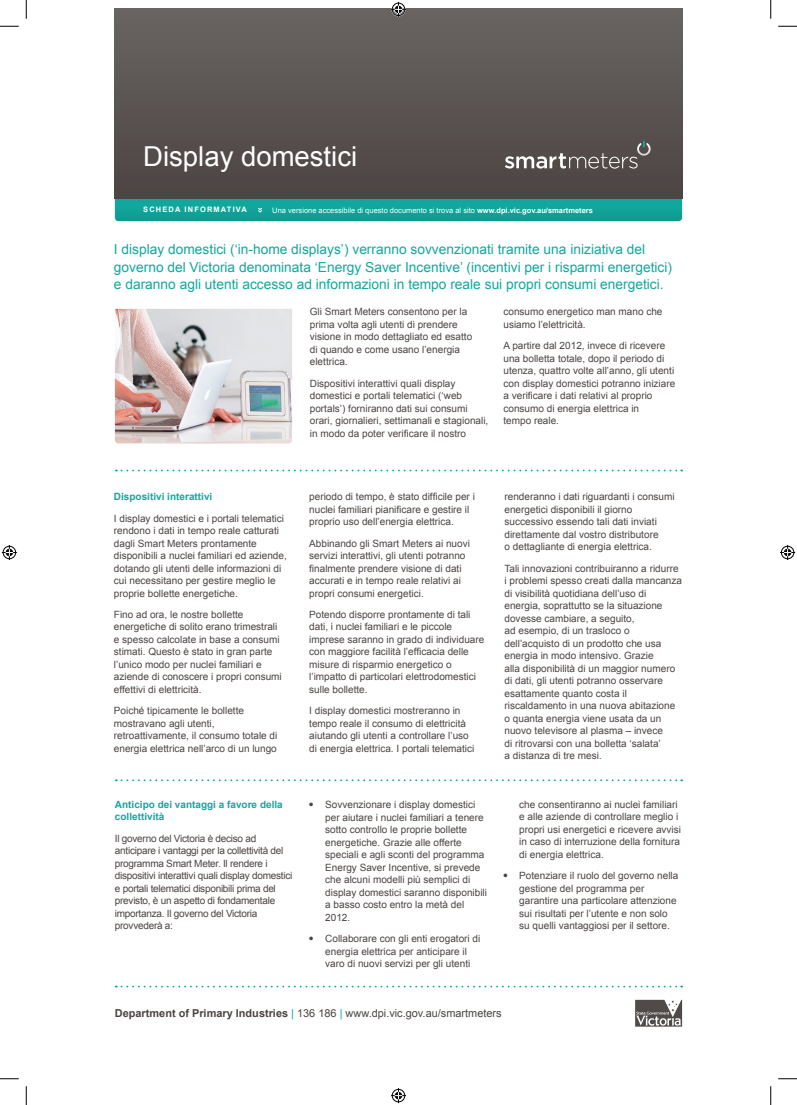
<style>
.page{position:relative;width:797px;height:1105px;background:#fff}
.page>*{position:absolute;margin:0;border:0;box-sizing:border-box;transform-origin:0 0}
.Title_White{font:27.5px "Arial";color:#fff}
.Body__Light_Charcoal{font:13.75px/17.5px "Arial";color:#12a79d}
.Body_Sub_Heading__Me{font:11px "Arial";color:#4b4341}
.Body__Light_Charcoal-2{font:10px/12.5px "Arial";color:#4b4341}
.Body__Light_Charcoal-3{font:10px/12.5px "Arial";letter-spacing:-.025em;color:#4b4341}
.Body_Heading__Bold_O{font:700 10px/12.5px "Arial";color:#12a79d}
.Body_Sub_Heading__Me-2{font:7.5px "Arial";color:#fff}
.t1{font:700 7.5px "Arial";letter-spacing:.15em;color:#fff}
.s1{font-weight:700}
.s2{font-family:"Rotis Semi Sans";font-weight:300}
.s3{color:#12a79d}
</style>
<div class="page">
<div style="left:115px;top:9px;width:567px;height:189px;background:linear-gradient(to bottom,#696462,#4c4443)"></div>
<img style="left:115px;top:309px;width:177px;height:134px">
<svg style="left:505px;top:141px;width:145px;height:28px;background:#6c6665"></svg>
<svg style="left:116px;top:470px;width:566px;height:1px"></svg>
<svg style="left:116px;top:779px;width:566px;height:2px"></svg>
<svg style="left:116px;top:986px;width:566px;height:1px"></svg>
<svg style="left:635px;top:1000px;width:47px;height:27px"></svg>
<svg style="left:115px;top:193px;width:567px;height:28px;background:#1d8e85"></svg>
<svg style="left:0;top:25px;width:19px;height:2px"></svg>
<svg style="left:778px;top:25px;width:19px;height:2px"></svg>
<svg style="left:0;top:1078px;width:19px;height:1px"></svg>
<svg style="left:778px;top:1078px;width:19px;height:1px"></svg>
<svg style="left:25px;top:0;width:2px;height:19px"></svg>
<svg style="left:25px;top:1086px;width:2px;height:19px"></svg>
<svg style="left:770px;top:0;width:1px;height:19px"></svg>
<svg style="left:770px;top:1086px;width:1px;height:19px"></svg>
<svg style="left:391px;top:2px;width:15px;height:15px"></svg>
<svg style="left:391px;top:1088px;width:15px;height:15px"></svg>
<svg style="left:2px;top:545px;width:15px;height:15px"></svg>
<svg style="left:780px;top:545px;width:15px;height:15px"></svg>
<p class="Title_White" style="left:143px;top:138px;width:215px">Display domestici</p>
<p class="t1" style="left:143px;top:205px;width:105px">SCHEDA INFORMATIVA</p>
<p class="Body_Sub_Heading__Me-2" style="left:272px;top:205px;width:322px">Una versione accessibile di questo documento si trova al sito <span class="s1">www.dpi.vic.gov.au/smartmeters</span></p>
<p class="Body__Light_Charcoal" style="left:114px;top:241px;width:559px">I display domestici (‘in-home displays’) verranno sovvenzionati tramite una iniziativa del governo del Victoria denominata ‘Energy Saver Incentive’ (incentivi per i risparmi energetici) e daranno agli utenti accesso ad informazioni in tempo reale sui propri consumi energetici.</p>
<p class="Body__Light_Charcoal-2" style="left:310px;top:306px;width:164px">Gli Smart Meters consentono per la prima volta agli utenti di prendere visione in modo dettagliato ed esatto di quando e come usano l’energia elettrica.</p>
<p class="Body__Light_Charcoal-2" style="left:310px;top:377px;width:180px">Dispositivi interattivi quali display domestici e portali telematici (‘web portals’) forniranno dati sui consumi orari, giornalieri, settimanali e stagionali, in modo da poter verificare il nostro</p>
<p class="Body__Light_Charcoal-2" style="left:503px;top:306px;width:160px">consumo energetico man mano che usiamo l’elettricità.</p>
<p class="Body__Light_Charcoal-2" style="left:503px;top:339px;width:173px">A partire dal 2012, invece di ricevere una bolletta totale, dopo il periodo di utenza, quattro volte all’anno, gli utenti con display domestici potranno iniziare a verificare i dati relativi al proprio consumo di energia elettrica in<br>tempo reale.</p>
<p class="Body_Heading__Bold_O" style="left:114px;top:491px;width:100px">Dispositivi interattivi</p>
<p class="Body__Light_Charcoal-2" style="left:114px;top:512px;width:174px">I display domestici e i portali telematici rendono i dati in tempo reale catturati dagli Smart Meters prontamente disponibili a nuclei familiari ed aziende, dotando gli utenti delle informazioni di cui necessitano per gestire meglio le proprie bollette energetiche.</p>
<p class="Body__Light_Charcoal-2" style="left:114px;top:608px;width:169px">Fino ad ora, le nostre bollette energetiche di solito erano trimestrali e spesso calcolate in base a consumi stimati. Questo è stato in gran parte l’unico modo per nuclei familiari e aziende di conoscere i propri consumi effettivi di elettricità.</p>
<p class="Body__Light_Charcoal-2" style="left:114px;top:705px;width:165px">Poiché tipicamente le bollette mostravano agli utenti, retroattivamente, il consumo totale di energia elettrica nell’arco di un lungo</p>
<p class="Body_Heading__Bold_O" style="left:115px;top:798px;width:169px">Anticipo dei vantaggi a favore della collettività</p>
<p class="Body__Light_Charcoal-3" style="left:115px;top:832px;width:179px">Il governo del Victoria è deciso ad anticipare i vantaggi per la collettività del programma Smart Meter. Il rendere i dispositivi interattivi quali display domestici e portali telematici disponibili prima del previsto, è un aspetto di fondamentale importanza. Il governo del Victoria provvederà a:</p>
<p class="Body__Light_Charcoal-2" style="left:309px;top:491px;width:167px">periodo di tempo, è stato difficile per i nuclei familiari pianificare e gestire il proprio uso dell’energia elettrica.</p>
<p class="Body__Light_Charcoal-2" style="left:309px;top:537px;width:162px">Abbinando gli Smart Meters ai nuovi servizi interattivi, gli utenti potranno finalmente prendere visione di dati accurati e in tempo reale relativi ai propri consumi energetici.</p>
<p class="Body__Light_Charcoal-2" style="left:309px;top:608px;width:177px">Potendo disporre prontamente di tali dati, i nuclei familiari e le piccole imprese saranno in grado di individuare con maggiore facilità l’efficacia delle misure di risparmio energetico o l’impatto di particolari elettrodomestici sulle bollette.</p>
<p class="Body__Light_Charcoal-2" style="left:309px;top:705px;width:167px">I display domestici mostreranno in tempo reale il consumo di elettricità aiutando gli utenti a controllare l’uso di energia elettrica. I portali telematici</p>
<p class="Body__Light_Charcoal-2" style="left:325px;top:798px;width:163px;text-indent:-16px"><span class="s2">•</span> Sovvenzionare i display domestici per aiutare i nuclei familiari a tenere sotto controllo le proprie bollette energetiche. Grazie alle offerte speciali e agli sconti del programma<br>Energy Saver Incentive, si prevede che alcuni modelli più semplici di display domestici saranno disponibili a basso costo entro la metà del<br>2012.</p>
<p class="Body__Light_Charcoal-2" style="left:325px;top:932px;width:157px;text-indent:-16px"><span class="s2">•</span> Collaborare con gli enti erogatori di energia elettrica per anticipare il varo di nuovi servizi per gli utenti</p>
<p class="Body__Light_Charcoal-2" style="left:504px;top:491px;width:172px">renderanno i dati riguardanti i consumi energetici disponibili il giorno successivo essendo tali dati inviati direttamente dal vostro distributore<br>o dettagliante di energia elettrica.</p>
<p class="Body__Light_Charcoal-2" style="left:504px;top:562px;width:179px">Tali innovazioni contribuiranno a ridurre i problemi spesso creati dalla mancanza di visibilità quotidiana dell’uso di energia, soprattutto se la situazione dovesse cambiare, a seguito,<br>ad esempio, di un trasloco o dell’acquisto di un prodotto che usa energia in modo intensivo. Grazie<br>alla disponibilità di un maggior numero di dati, gli utenti potranno osservare esattamente quanto costa il riscaldamento in una nuova abitazione o quanta energia viene usata da un nuovo televisore al plasma – invece<br>di ritrovarsi con una bolletta ‘salata’<br>a distanza di tre mesi.</p>
<p class="Body__Light_Charcoal-2" style="left:519px;top:798px;width:163px">che consentiranno ai nuclei familiari e alle aziende di controllare meglio i propri usi energetici e ricevere avvisi in caso di interruzione della fornitura di energia elettrica.</p>
<p class="Body__Light_Charcoal-2" style="left:519px;top:869px;width:160px;text-indent:-16px"><span class="s2">•</span> Potenziare il ruolo del governo nella gestione del programma per garantire una particolare attenzione sui risultati per l’utente e non solo su quelli vantaggiosi per il settore.</p>
<p class="Body_Sub_Heading__Me" style="left:115px;top:1005px;width:388px"><span class="s1">Department of Primary Industries</span> <span class="s3">|</span> 136 186 <span class="s3">|</span> www.dpi.vic.gov.au/smartmeters</p>
</div>
